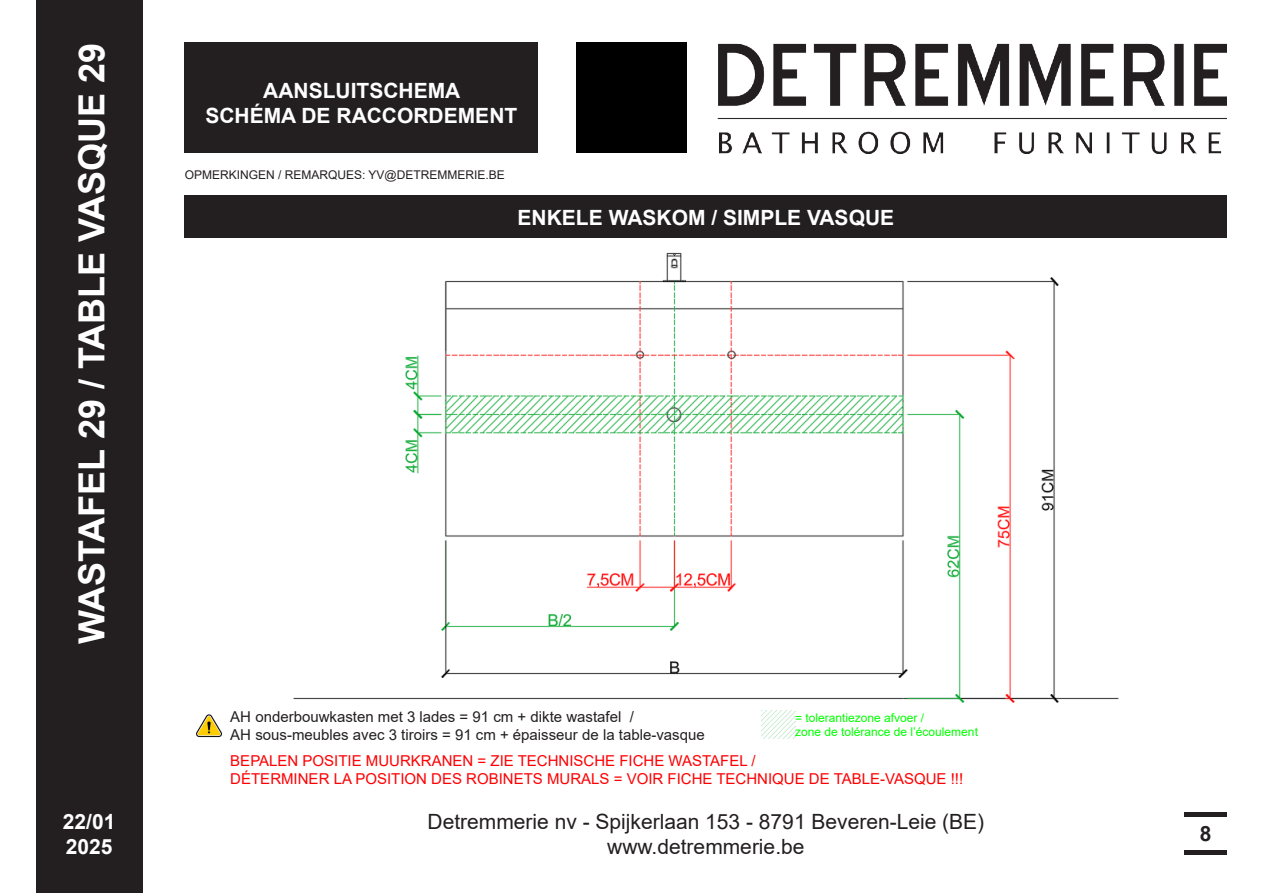
<style>
.page{position:relative;width:1263px;height:893px;background:#fff}
.page>*{position:absolute;margin:0;border:0;box-sizing:border-box;transform-origin:0 0}
.t1{font:700 36px "Arial";color:#fff}
.t2{font:700 21px/25.2px "Arial";color:#fff}
.t3{font:21px/25.2px "Arial";color:#231f20;text-align:center}
.t4{font:700 21px "Arial";color:#231f20}
.t5{font:15px/18px "Arial";color:#fe0003}
.t6{font:15px/18px "Arial";color:#231f20}
.t7{font:12px/14.4px "Arial";color:#0f0}
.t8{font:12px "Arial";color:#231f20}
</style>
<div class="page">
<div style="left:36px;top:0;width:106px;height:893px;background:#231f20"></div>
<img style="left:717px;top:43px;width:510px;height:110px">
<div style="left:1184px;top:812px;width:43px;height:5px;background:#231f20"></div>
<div style="left:1184px;top:850px;width:43px;height:5px;background:#231f20"></div>
<div style="left:185px;top:43px;width:353px;height:110px;background:#231f20"></div>
<div style="left:576px;top:43px;width:111px;height:110px;background:#000"></div>
<img style="left:196px;top:714px;width:26px;height:24px">
<img style="left:761px;top:711px;width:34px;height:27px">
<img style="left:293px;top:252px;width:826px;height:451px">
<div style="left:185px;top:196px;width:1042px;height:42px;background:#231f20"></div>
<h1 class="t1" style="left:66px;top:644px;width:603px;rotate:-90deg">WASTAFEL 29 / TABLE VASQUE 29</h1>
<h2 class="t2" style="left:205px;top:78px;width:313px;text-align:center">AANSLUITSCHEMA<br>SCHÉMA DE RACCORDEMENT</h2>
<p class="t8" style="left:185px;top:166px;width:322px">OPMERKINGEN / REMARQUES: YV@DETREMMERIE.BE</p>
<p class="t2" style="left:518px;top:205px;width:378px">ENKELE WASKOM / SIMPLE VASQUE</p>
<p class="t6" style="left:230px;top:707px;width:476px">AH onderbouwkasten met 3 lades = 91 cm + dikte wastafel /<br>AH sous-meubles avec 3 tiroirs = 91 cm + épaisseur de la table-vasque</p>
<p class="t5" style="left:230px;top:752px;width:734px">BEPALEN POSITIE MUURKRANEN = ZIE TECHNISCHE FICHE WASTAFEL /<br>DÉTERMINER LA POSITION DES ROBINETS MURALS = VOIR FICHE TECHNIQUE DE TABLE-VASQUE !!!</p>
<p class="t7" style="left:795px;top:710px;width:184px">= tolerantiezone afvoer /<br>zone de tolérance de l’écoulement</p>
<h2 class="t2" style="left:63px;top:809px;width:54px">22/01<br>2025</h2>
<h2 class="t3" style="left:427px;top:808px;width:558px">Detremmerie nv - Spijkerlaan 153 - 8791 Beveren-Leie (BE) www.detremmerie.be</h2>
<h2 class="t4" style="left:1200px;top:819px;width:13px">8</h2>
</div>
